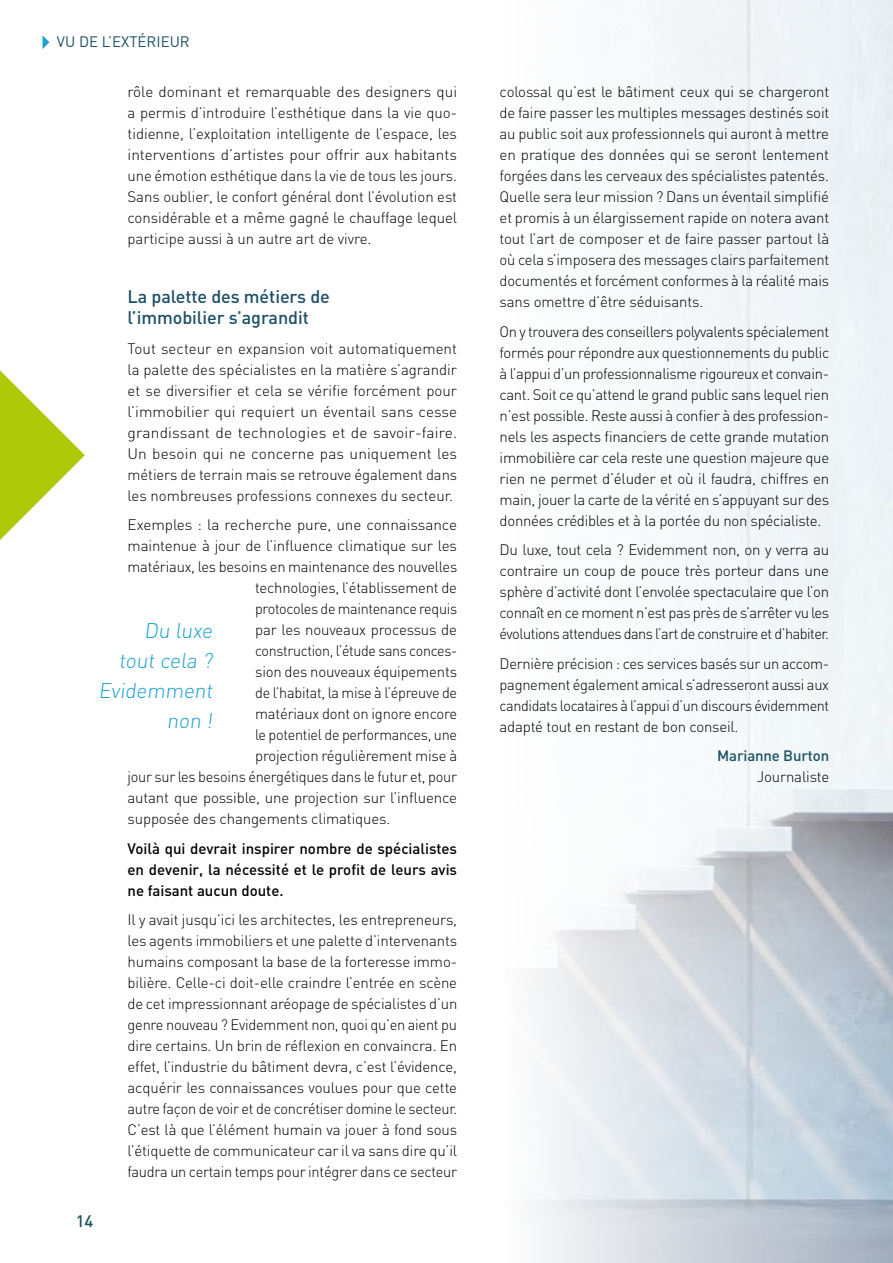
<style>
.page{position:relative;width:893px;height:1263px;background:#fff}
.page>*{position:absolute;margin:0;border:0;box-sizing:border-box;transform-origin:0 0}
.t1{font:300 21px/30px "DIN";color:#1fa2d0;text-align:right}
.t2{font:500 18px/21px "DIN";letter-spacing:-.005em;color:#1e5065}
.t3{font:500 16.5px "DIN";color:#1e5065}
.t4{font:300 15px/21px "DIN";letter-spacing:-.015em;color:#000;text-align:justify}
.t5{font:500 15px/21px "DIN";color:#000;text-align:justify}
.t6{font:300 15px "DIN";letter-spacing:-.015em;color:#000;scale:.95 1}
.t7{font:300 15px "DIN";letter-spacing:-.015em;color:#000;scale:.96 1}
.t8{font:15px "DIN";color:#1e5065}
.t9{font:500 15px "DIN";letter-spacing:-.01em;color:#1e5065}
</style>
<div class="page">
<svg style="left:0;top:370px;width:85px;height:170px"></svg>
<svg style="left:43px;top:36px;width:6px;height:13px"></svg>
<p class="t8" style="left:57px;top:32px;width:134px">VU DE L’EXTÉRIEUR</p>
<p class="t4" style="left:128px;top:81px;width:331px">rôle dominant et remarquable des designers qui a permis d’introduire l’esthétique dans la vie quo&shy;tidienne, l’exploitation intelligente de l’espace, les interventions d’artistes pour offrir aux habitants une émotion esthétique dans la vie de tous les jours.<br>Sans oublier, le confort général dont l’évolution est considérable et a même gagné le chauffage lequel participe aussi à un autre art de vivre.</p>
<p class="t2" style="left:128px;top:286px;width:204px">La palette des métiers de l’immobilier s’agrandit</p>
<p class="t4" style="left:128px;top:338px;width:331px">Tout secteur en expansion voit automatiquement la palette des spécialistes en la matière s’agrandir et se diversifier et cela se vérifie forcément pour l’immobilier qui requiert un éventail sans cesse grandissant de technologies et de savoir-faire.<br>Un besoin qui ne concerne pas uniquement les métiers de terrain mais se retrouve également dans les nombreuses professions connexes du secteur.</p>
<p class="t4" style="left:128px;top:514px;width:331px">Exemples : la recherche pure, une connaissance</p>
<p class="t4" style="left:128px;top:535px;width:331px">maintenue à jour de l’influence climatique sur les</p>
<p class="t4" style="left:128px;top:556px;width:331px">matériaux, les besoins en maintenance des nouvelles</p>
<p class="t4" style="left:255px;top:577px;width:203px">technologies, l’établissement de</p>
<p class="t7" style="left:255px;top:600px;width:212px">protocoles de maintenance requis</p>
<p class="t4" style="left:255px;top:619px;width:203px">par les nouveaux processus de</p>
<p class="t6" style="left:255px;top:642px;width:214px">construction, l’étude sans conces-</p>
<p class="t4" style="left:255px;top:661px;width:203px">sion des nouveaux équipements</p>
<p class="t4" style="left:255px;top:682px;width:204px">de l’habitat, la mise à l’épreuve de</p>
<p class="t4" style="left:255px;top:703px;width:204px">matériaux dont on ignore encore</p>
<p class="t4" style="left:255px;top:724px;width:203px">le potentiel de performances, une</p>
<p class="t4" style="left:255px;top:745px;width:204px">projection régulièrement mise à</p>
<p class="t4" style="left:128px;top:766px;width:331px">jour sur les besoins énergétiques dans le futur et, pour</p>
<p class="t4" style="left:128px;top:787px;width:331px">autant que possible, une projection sur l’influence</p>
<p class="t4" style="left:128px;top:808px;width:264px">supposée des changements climatiques.</p>
<p class="t5" style="left:128px;top:837px;width:331px">Voilà qui devrait inspirer nombre de spécialistes en devenir, la nécessité et le profit de leurs avis ne faisant aucun doute.</p>
<p class="t4" style="left:128px;top:909px;width:331px">Il y avait jusqu’ici les architectes, les entrepreneurs, les agents immobiliers et une palette d’intervenants humains composant la base de la forteresse immo&shy;bilière. Celle-ci doit-elle craindre l’entrée en scène de cet impressionnant aréopage de spécialistes d’un genre nouveau ? Evidemment non, quoi qu’en aient pu dire certains. Un brin de réflexion en convaincra. En effet, l’industrie du bâtiment devra, c’est l’évidence, acquérir les connaissances voulues pour que cette autre façon de voir et de concrétiser domine le secteur.<br>C’est là que l’élément humain va jouer à fond sous l’étiquette de communicateur car il va sans dire qu’il faudra un certain temps pour intégrer dans ce secteur</p>
<h1 class="t1" style="left:98px;top:615px;width:119px">Du luxe<br>tout cela ?<br>Evidemment non !</h1>
<p class="t3" style="left:76px;top:1211px;width:19px">14</p>
<p class="t4" style="left:500px;top:81px;width:331px">colossal qu’est le bâtiment ceux qui se chargeront de faire passer les multiples messages destinés soit au public soit aux professionnels qui auront à mettre en pratique des données qui se seront lentement forgées dans les cerveaux des spécialistes patentés.<br>Quelle sera leur mission ? Dans un éventail simplifié et promis à un élargissement rapide on notera avant tout l’art de composer et de faire passer partout là où cela s’imposera des messages clairs parfaitement documentés et forcément conformes à la réalité mais sans omettre d’être séduisants.</p>
<p class="t4" style="left:500px;top:321px;width:331px">On y trouvera des conseillers polyvalents spécialement formés pour répondre aux questionnements du public à l’appui d’un professionnalisme rigoureux et convain&shy;cant. Soit ce qu’attend le grand public sans lequel rien n’est possible. Reste aussi à confier à des profession&shy;nels les aspects financiers de cette grande mutation immobilière car cela reste une question majeure que rien ne permet d’éluder et où il faudra, chiffres en main, jouer la carte de la vérité en s’appuyant sur des données crédibles et à la portée du non spécialiste.</p>
<p class="t4" style="left:500px;top:539px;width:331px">Du luxe, tout cela ? Evidemment non, on y verra au contraire un coup de pouce très porteur dans une sphère d’activité dont l’envolée spectaculaire que l’on connaît en ce moment n’est pas près de s’arrêter vu les évolutions attendues dans l’art de construire et d’habiter.</p>
<p class="t4" style="left:500px;top:653px;width:331px">Dernière précision : ces services basés sur un accom&shy;pagnement également amical s’adresseront aussi aux candidats locataires à l’appui d’un discours évidemment adapté tout en restant de bon conseil.</p>
<p class="t9" style="left:717px;top:746px;width:113px">Marianne Burton</p>
<p class="t4" style="left:757px;top:766px;width:74px">Journaliste</p>
</div>
